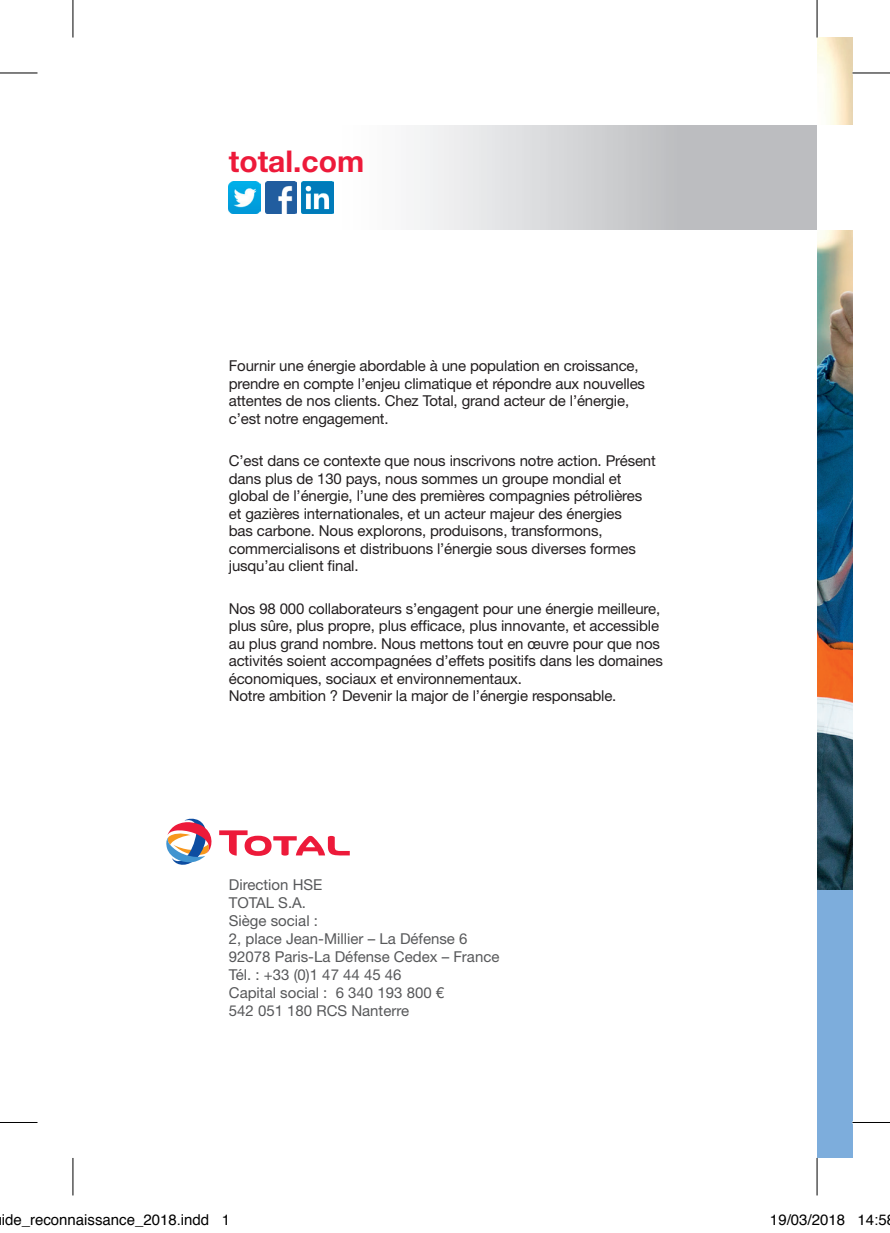
<style>
.page{position:relative;width:890px;height:1233px;background:#fff}
.page>*{position:absolute;margin:0;border:0;box-sizing:border-box;transform-origin:0 0}
.t1{font:700 30px "Helvetica Neue LT Std";color:#ed1a3a}
.t2{font:15px/17.5px "Helvetica Neue LT Std";letter-spacing:-.01em;color:#231f20}
.t3{font:15px "Helvetica Neue LT Std";color:#57585a}
.t4{font:15px "Helvetica";color:#000}
</style>
<div class="page">
<svg style="left:228px;top:125px;width:589px;height:105px"></svg>
<div style="left:817px;top:38px;width:35px;height:1119px;background:#7daddc"></div>
<img style="left:229px;top:181px;width:32px;height:32px">
<img style="left:265px;top:181px;width:32px;height:32px">
<img style="left:302px;top:181px;width:31px;height:32px">
<img style="left:817px;top:37px;width:35px;height:852px">
<div style="left:817px;top:125px;width:35px;height:105px;background:#fff"></div>
<svg style="left:166px;top:818px;width:184px;height:47px"></svg>
<svg style="left:816px;top:0;width:3px;height:38px"></svg>
<svg style="left:816px;top:1157px;width:3px;height:38px"></svg>
<hr style="left:0;top:73px;width:38px;height:1px;background:#000">
<hr style="left:852px;top:73px;width:38px;height:1px;background:#000">
<hr style="left:0;top:1121px;width:38px;height:1px;background:#000">
<hr style="left:852px;top:1121px;width:38px;height:1px;background:#000">
<hr style="left:73px;top:0;width:1px;height:38px;background:#000">
<hr style="left:73px;top:1157px;width:1px;height:38px;background:#000">
<hr style="left:817px;top:0;width:1px;height:38px;background:#000">
<hr style="left:817px;top:1157px;width:1px;height:38px;background:#000">
<p class="t1" style="left:229px;top:143px;width:137px">total.com</p>
<p class="t2" style="left:229px;top:357px;width:418px">Fournir une énergie abordable à une population en croissance, prendre en compte l’enjeu climatique et répondre aux nouvelles attentes de nos clients. Chez Total, grand acteur de l’énergie, c’est notre engagement.</p>
<p class="t2" style="left:229px;top:452px;width:429px">C’est dans ce contexte que nous inscrivons notre action. Présent dans plus de 130 pays, nous sommes un groupe mondial et global de l’énergie, l’une des premières compagnies pétrolières et gazières internationales, et un acteur majeur des énergies<br>bas carbone. Nous explorons, produisons, transformons, commercialisons et distribuons l’énergie sous diverses formes jusqu’au client final.</p>
<p class="t2" style="left:229px;top:599px;width:436px">Nos 98 000 collaborateurs s’engagent pour une énergie meilleure, plus sûre, plus propre, plus efficace, plus innovante, et accessible au plus grand nombre. Nous mettons tout en œuvre pour que nos activités soient accompagnées d’effets positifs dans les domaines économiques, sociaux et environnementaux.</p>
<p class="t2" style="left:229px;top:687px;width:389px">Notre ambition ? Devenir la major de l’énergie responsable.</p>
<p class="t3" style="left:229px;top:875px;width:95px">Direction HSE</p>
<p class="t3" style="left:229px;top:893px;width:79px">TOTAL S.A.</p>
<p class="t3" style="left:229px;top:911px;width:91px">Siège social :</p>
<p class="t3" style="left:229px;top:929px;width:240px">2, place Jean-Millier – La Défense 6</p>
<p class="t3" style="left:229px;top:947px;width:272px">92078 Paris-La Défense Cedex – France</p>
<p class="t3" style="left:229px;top:965px;width:174px">Tél. : +33 (0)1 47 44 45 46</p>
<p class="t3" style="left:229px;top:983px;width:217px">Capital social : 6 340 193 800 €</p>
<p class="t3" style="left:229px;top:1001px;width:182px">542 051 180 RCS Nanterre</p>
<p class="t4" style="left:2px;top:1210px;width:230px">ide_reconnaissance_2018.indd 1</p>
<p class="t4" style="left:770px;top:1210px;width:118px">19/03/2018 14:5</p>
</div>
